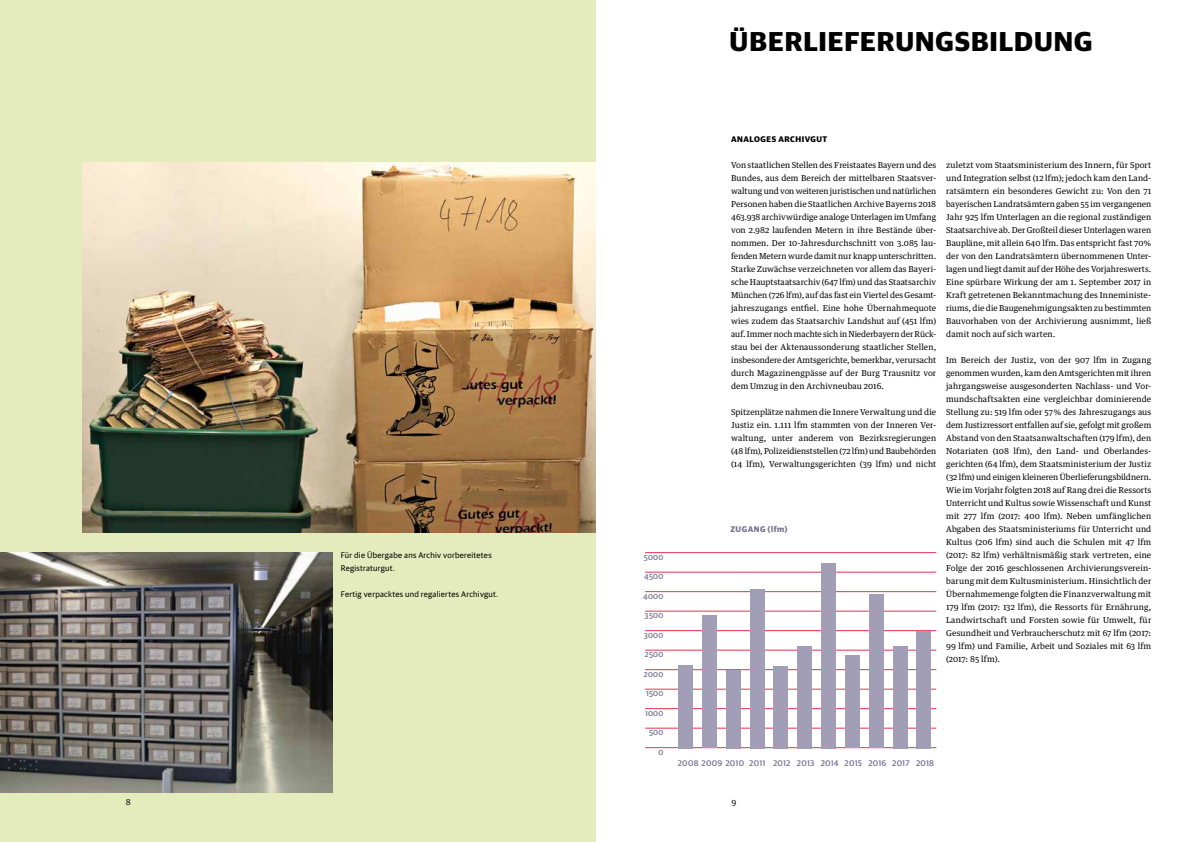
<style>
.page{position:relative;width:1191px;height:842px;background:#fff}
.page>*{position:absolute;margin:0;border:0;box-sizing:border-box;transform-origin:0 0}
.t1{font:700 27.4px "Guardian Sans";letter-spacing:.035em;color:#000}
.t2{font:8.2px/13px "Guardian Text Egyp";letter-spacing:.01em;color:#000;text-align:justify}
.t3{font:8.2px/13px "Guardian Sans";letter-spacing:.03em;color:#000}
.t4{font:500 8.2px "Guardian Sans";letter-spacing:.035em;color:#777192}
.t5{font:700 8.2px "Guardian Sans";letter-spacing:.06em;color:#000}
.t6{font:700 8.2px "Guardian Sans";letter-spacing:.06em;color:#777192}
</style>
<div class="page">
<div style="left:0;top:0;width:595px;height:842px;background:#e4ebbc"></div>
<hr style="left:645px;top:611px;width:291px;height:1px;background:#e8324e">
<hr style="left:645px;top:747px;width:291px;height:1px;background:#e8324e">
<hr style="left:645px;top:728px;width:291px;height:1px;background:#e8324e">
<hr style="left:645px;top:708px;width:291px;height:1px;background:#e8324e">
<hr style="left:645px;top:689px;width:291px;height:1px;background:#e8324e">
<hr style="left:645px;top:669px;width:291px;height:1px;background:#e8324e">
<hr style="left:645px;top:650px;width:291px;height:1px;background:#e8324e">
<hr style="left:645px;top:630px;width:291px;height:1px;background:#e8324e">
<hr style="left:645px;top:591px;width:291px;height:1px;background:#e8324e">
<hr style="left:645px;top:572px;width:291px;height:1px;background:#e8324e">
<hr style="left:645px;top:552px;width:291px;height:1px;background:#e8324e">
<img style="left:0;top:552px;width:332px;height:240px">
<div style="left:678px;top:665px;width:15px;height:83px;background:#a39eb7"></div>
<div style="left:702px;top:615px;width:15px;height:133px;background:#a39eb7"></div>
<div style="left:726px;top:670px;width:14px;height:78px;background:#a39eb7"></div>
<div style="left:749px;top:589px;width:15px;height:159px;background:#a39eb7"></div>
<div style="left:773px;top:666px;width:15px;height:82px;background:#a39eb7"></div>
<div style="left:797px;top:646px;width:15px;height:102px;background:#a39eb7"></div>
<div style="left:821px;top:563px;width:15px;height:185px;background:#a39eb7"></div>
<div style="left:845px;top:656px;width:15px;height:92px;background:#a39eb7"></div>
<div style="left:868px;top:595px;width:15px;height:153px;background:#a39eb7"></div>
<div style="left:892px;top:646px;width:15px;height:102px;background:#a39eb7"></div>
<div style="left:916px;top:631px;width:15px;height:117px;background:#a39eb7"></div>
<img style="left:83px;top:162px;width:512px;height:370px">
<p class="t3" style="left:341px;top:548px;width:152px">Für die Übergabe ans Archiv vorbereitetes<br>Registraturgut.</p>
<p class="t3" style="left:341px;top:587px;width:159px">Fertig verpacktes und regaliertes Archivgut.</p>
<h1 class="t1" style="left:729px;top:21px;width:364px">ÜBERLIEFERUNGSBILDUNG</h1>
<p class="t4" style="left:644px;top:551px;width:21px">5000</p>
<p class="t4" style="left:644px;top:570px;width:21px">4500</p>
<p class="t4" style="left:643px;top:590px;width:22px">4000</p>
<p class="t4" style="left:644px;top:609px;width:20px">3500</p>
<p class="t4" style="left:644px;top:629px;width:21px">3000</p>
<p class="t4" style="left:645px;top:648px;width:20px">2500</p>
<p class="t4" style="left:644px;top:668px;width:21px">2000</p>
<p class="t4" style="left:646px;top:687px;width:19px">1500</p>
<p class="t4" style="left:645px;top:707px;width:20px">1000</p>
<p class="t4" style="left:649px;top:726px;width:16px">500</p>
<p class="t4" style="left:658px;top:746px;width:6px">0</p>
<p class="t5" style="left:731px;top:133px;width:98px">ANALOGES ARCHIVGUT</p>
<p class="t2" style="left:731px;top:158px;width:207px">Von staatlichen Stellen des Freistaates Bayern und des Bundes, aus dem Bereich der mittelbaren Staatsver&shy;waltung und von weiteren juristischen und natürlichen Personen haben die Staatlichen Archive Bayerns 2018<br>463.938 archivwürdige analoge Unterlagen im Umfang von 2.982 laufenden Metern in ihre Bestände über&shy;nommen. Der 10-Jahresdurchschnitt von 3.085 lau&shy;fenden Metern wurde damit nur knapp unterschritten.<br>Starke Zuwächse verzeichneten vor allem das Bayeri&shy;sche Hauptstaatsarchiv (647 lfm) und das Staatsarchiv München (726 lfm), auf das fast ein Viertel des Gesamt&shy;jahreszugangs entfiel. Eine hohe Übernahmequote wies zudem das Staatsarchiv Landshut auf (451 lfm) auf. Immer noch machte sich in Niederbayern der Rück&shy;stau bei der Aktenaussonderung staatlicher Stellen, insbesondere der Amtsgerichte, bemerkbar, verursacht durch Magazinengpässe auf der Burg Trausnitz vor dem Umzug in den Archivneubau 2016.</p>
<p class="t2" style="left:731px;top:405px;width:207px">Spitzenplätze nahmen die Innere Verwaltung und die Justiz ein. 1.111 lfm stammten von der Inneren Ver&shy;waltung, unter anderem von Bezirksregierungen (48 lfm), Polizeidienststellen (72 lfm) und Baubehörden (14 lfm), Verwaltungsgerichten (39 lfm) und nicht</p>
<p class="t6" style="left:730px;top:523px;width:59px">ZUGANG (lfm)</p>
<p class="t2" style="left:946px;top:158px;width:207px">zuletzt vom Staatsministerium des Innern, für Sport und Integration selbst (12 lfm); jedoch kam den Land&shy;ratsämtern ein besonderes Gewicht zu: Von den 71 bayerischen Landratsämtern gaben 55 im vergangenen Jahr 925 lfm Unterlagen an die regional zuständigen Staatsarchive ab. Der Großteil dieser Unterlagen waren Baupläne, mit allein 640 lfm. Das entspricht fast 70 % der von den Landratsämtern übernommenen Unter&shy;lagen und liegt damit auf der Höhe des Vorjahreswerts.<br>Eine spürbare Wirkung der am 1. September 2017 in Kraft getretenen Bekanntmachung des Inneministe&shy;riums, die die Baugenehmigungsakten zu bestimmten Bauvorhaben von der Archivierung ausnimmt, ließ damit noch auf sich warten.</p>
<p class="t2" style="left:946px;top:353px;width:207px">Im Bereich der Justiz, von der 907 lfm in Zugang genommen wurden, kam den Amtsgerichten mit ihren jahrgangsweise ausgesonderten Nachlass- und Vor&shy;mundschaftsakten eine vergleichbar dominierende Stellung zu: 519 lfm oder 57 % des Jahreszugangs aus dem Justizressort entfallen auf sie, gefolgt mit großem Abstand von den Staatsanwaltschaften (179 lfm), den Notariaten (108 lfm), den Land- und Oberlandes&shy;gerichten (64 lfm), dem Staatsministerium der Justiz (32 lfm) und einigen kleineren Überlieferungsbildnern.<br>Wie im Vorjahr folgten 2018 auf Rang drei die Ressorts Unterricht und Kultus sowie Wissenschaft und Kunst mit 277 lfm (2017: 400 lfm). Neben umfänglichen Abgaben des Staatsministeriums für Unterricht und Kultus (206 lfm) sind auch die Schulen mit 47 lfm (2017: 82 lfm) verhältnismäßig stark vertreten, eine Folge der 2016 geschlossenen Archivierungsverein&shy;barung mit dem Kultusministerium. Hinsichtlich der Übernahmemenge folgten die Finanzverwaltung mit 179 lfm (2017: 132 lfm), die Ressorts für Ernährung, Landwirtschaft und Forsten sowie für Umwelt, für Gesundheit und Verbraucherschutz mit 67 lfm (2017:<br>99 lfm) und Familie, Arbeit und Soziales mit 63 lfm (2017: 85 lfm).</p>
<p class="t4" style="left:678px;top:758px;width:258px">2008 2009 2010 2011 2012 2013 2014 2015 2016 2017 2018</p>
<p class="t2" style="left:126px;top:795px;width:7px">8</p>
<p class="t2" style="left:731px;top:795px;width:6px">9</p>
</div>
